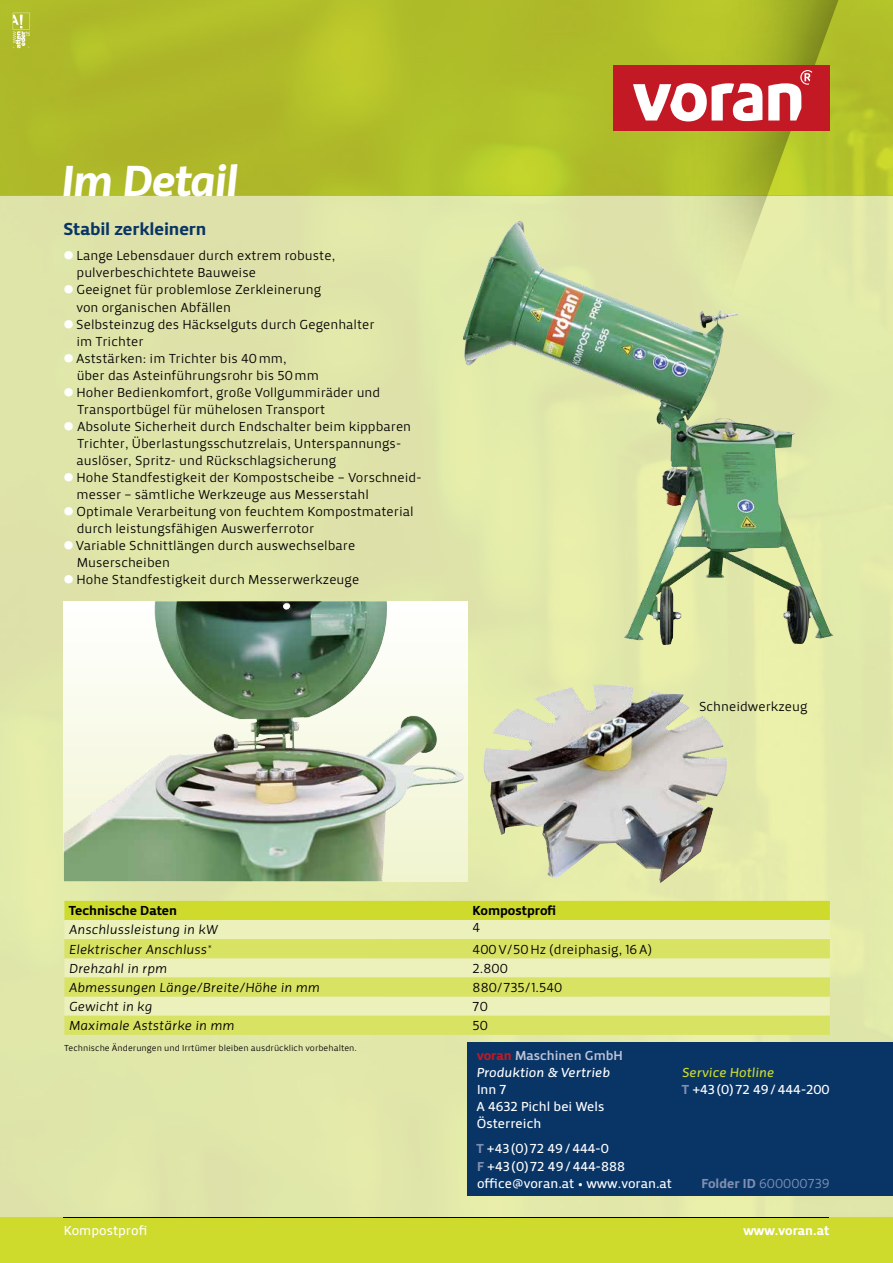
<style>
.page{position:relative;width:893px;height:1263px;background:#fff}
.page>*{position:absolute;margin:0;border:0;box-sizing:border-box;transform-origin:0 0}
.t1{font:italic 45px "Priva Pro Four";letter-spacing:-.03em;color:#fff}
.t2{font:18px "Priva Pro Four";letter-spacing:-.005em;color:#093566}
.t3{font:13.5px "Priva Pro One";color:#000}
.t4{font:13.5px/17px "Priva Pro Two";color:#fff}
.t5{font:italic 13.5px "Priva Pro One";color:#000}
.t6{font:13.5px "Priva Pro Four";color:#000}
.t7{font:italic 13.5px "Priva Pro Two";color:#fff}
.t8{font:13.5px "Priva Pro Three";color:#bec4d8}
.t9{font:13.5px "Priva Pro One";color:#808fb1}
.t10{font:13.5px "Priva Pro Four";color:#fff}
.t11{font:9px "Priva Pro One";color:#000}
.s1{font-family:"Berthold Pi BQ";color:#fff}
.s2{font-family:"Priva Pro Four";color:#c31924}
.s3{font-family:"Priva Pro Four";color:#808fb1}
.s4{font-style:italic;color:#cedb2d}
.s5{font-family:"Priva Pro Four"}
</style>
<div class="page">
<div style="left:0;top:196px;width:893px;height:1021px;background:#dfe6a9"></div>
<div style="left:0;top:1217px;width:893px;height:46px;background:#cedb2d"></div>
<svg style="left:0;top:0;width:666px;height:196px;fill:#afbc29"></svg>
<hr style="left:63px;top:1215px;width:768px;height:3px;background:#fff">
<hr style="left:63px;top:1216px;width:768px;height:2px;background:#000;opacity:.3">
<svg style="left:13px;top:13px;width:17px;height:35px"></svg>
<div style="left:468px;top:1043px;width:425px;height:153px;background:#093566"></div>
<img style="left:463px;top:222px;width:371px;height:424px">
<img style="left:64px;top:601px;width:400px;height:280px">
<img style="left:484px;top:685px;width:243px;height:198px">
<div style="left:64px;top:901px;width:766px;height:19px;background:#cedb2d"></div>
<div style="left:64px;top:920px;width:766px;height:19px;background:#ecf1bc"></div>
<svg style="left:64px;top:939px;width:766px;height:96px;fill:#d8e263"></svg>
<div style="left:666px;top:0;width:227px;height:541px;background:#000;opacity:.5"></div>
<svg style="left:730px;top:0;width:163px;height:540px"></svg>
<div style="left:613px;top:66px;width:216px;height:65px;background:#c31924"></div>
<svg style="left:633px;top:70px;width:179px;height:51px"></svg>
<h1 class="t1" style="left:60px;top:152px;width:178px">Im Detail</h1>
<h2 class="t2" style="left:64px;top:217px;width:144px">Stabil zerkleinern</h2>
<p class="t3" style="left:65px;top:248px;width:272px"><span class="s1">3</span> Lange Lebensdauer durch extrem robuste,</p>
<p class="t3" style="left:77px;top:265px;width:181px">pulverbeschichtete Bauweise</p>
<p class="t3" style="left:65px;top:282px;width:258px"><span class="s1">3</span> Geeignet für problemlose Zerkleinerung</p>
<p class="t3" style="left:76px;top:299px;width:156px">von organischen Abfällen</p>
<p class="t3" style="left:65px;top:316px;width:312px"><span class="s1">3</span> Selbsteinzug des Häckselguts durch Gegenhalter</p>
<p class="t3" style="left:76px;top:333px;width:69px">im Trichter</p>
<p class="t3" style="left:65px;top:350px;width:224px"><span class="s1">3</span> Aststärken: im Trichter bis 40mm,</p>
<p class="t3" style="left:77px;top:367px;width:244px">über das Asteinführungsrohr bis 50mm</p>
<p class="t3" style="left:65px;top:384px;width:317px"><span class="s1">3</span> Hoher Bedienkomfort, große Vollgummiräder und</p>
<p class="t3" style="left:77px;top:401px;width:250px">Transportbügel für mühelosen Transport</p>
<p class="t3" style="left:65px;top:418px;width:348px"><span class="s1">3</span> Absolute Sicherheit durch Endschalter beim kippbaren</p>
<p class="t3" style="left:77px;top:435px;width:325px">Trichter, Überlastungsschutzrelais, Unterspannungs-</p>
<p class="t3" style="left:77px;top:452px;width:261px">auslöser, Spritz- und Rückschlagsicherung</p>
<p class="t3" style="left:65px;top:469px;width:358px"><span class="s1">3</span> Hohe Standfestigkeit der Kompostscheibe – Vorschneid-</p>
<p class="t3" style="left:77px;top:486px;width:294px">messer – sämtliche Werkzeuge aus Messerstahl</p>
<p class="t3" style="left:65px;top:503px;width:351px"><span class="s1">3</span> Optimale Verarbeitung von feuchtem Kompostmaterial</p>
<p class="t3" style="left:77px;top:520px;width:239px">durch leistungsfähigen Auswerferrotor</p>
<p class="t3" style="left:65px;top:537px;width:292px"><span class="s1">3</span> Variable Schnittlängen durch auswechselbare</p>
<p class="t3" style="left:77px;top:554px;width:95px">Muserscheiben</p>
<p class="t3" style="left:65px;top:571px;width:296px"><span class="s1">3</span> Hohe Standfestigkeit durch Messerwerkzeuge</p>
<p class="t3" style="left:699px;top:698px;width:110px">Schneidwerkzeug</p>
<p class="t6" style="left:69px;top:902px;width:110px">Technische Daten</p>
<p class="t6" style="left:473px;top:902px;width:85px">Kompostprofi</p>
<p class="t5" style="left:69px;top:921px;width:151px">Anschlussleistung in kW</p>
<p class="t3" style="left:473px;top:919px;width:9px">4</p>
<p class="t5" style="left:69px;top:941px;width:144px">Elektrischer Anschluss*</p>
<p class="t3" style="left:473px;top:941px;width:181px">400V/50Hz (dreiphasig, 16A)</p>
<p class="t5" style="left:69px;top:960px;width:100px">Drehzahl in rpm</p>
<p class="t3" style="left:473px;top:960px;width:37px">2.800</p>
<p class="t5" style="left:69px;top:979px;width:252px">Abmessungen Länge/Breite/Höhe in mm</p>
<p class="t3" style="left:473px;top:979px;width:91px">880/735/1.540</p>
<p class="t5" style="left:69px;top:998px;width:85px">Gewicht in kg</p>
<p class="t3" style="left:473px;top:998px;width:17px">70</p>
<p class="t5" style="left:69px;top:1017px;width:167px">Maximale Aststärke in mm</p>
<p class="t3" style="left:473px;top:1017px;width:17px">50</p>
<p class="t11" style="left:64px;top:1043px;width:294px">Technische Änderungen und Irrtümer bleiben ausdrücklich vorbehalten.</p>
<p class="t8" style="left:477px;top:1047px;width:147px"><span class="s2">voran</span> Maschinen GmbH</p>
<p class="t7" style="left:476px;top:1064px;width:135px">Produktion &amp; Vertrieb</p>
<p class="t4" style="left:476px;top:1081px;width:130px">Inn 7<br>A 4632 Pichl bei Wels<br>Österreich</p>
<p class="t4" style="left:476px;top:1140px;width:197px"><span class="s3">T</span> +43(0)72 49/444-0<br><span class="s3">F</span> +43(0)72 49/444-888 office@voran.at • www.voran.at</p>
<p class="t4" style="left:682px;top:1064px;width:150px"><span class="s4">Service Hotline<br></span><span class="s3">T</span> +43(0)72 49/444-200</p>
<p class="t9" style="left:701px;top:1174px;width:130px"><span class="s5">Folder ID</span> 600000739</p>
<p class="t4" style="left:64px;top:1222px;width:85px">Kompostprofi</p>
<p class="t10" style="left:743px;top:1222px;width:87px">www.voran.at</p>
</div>
